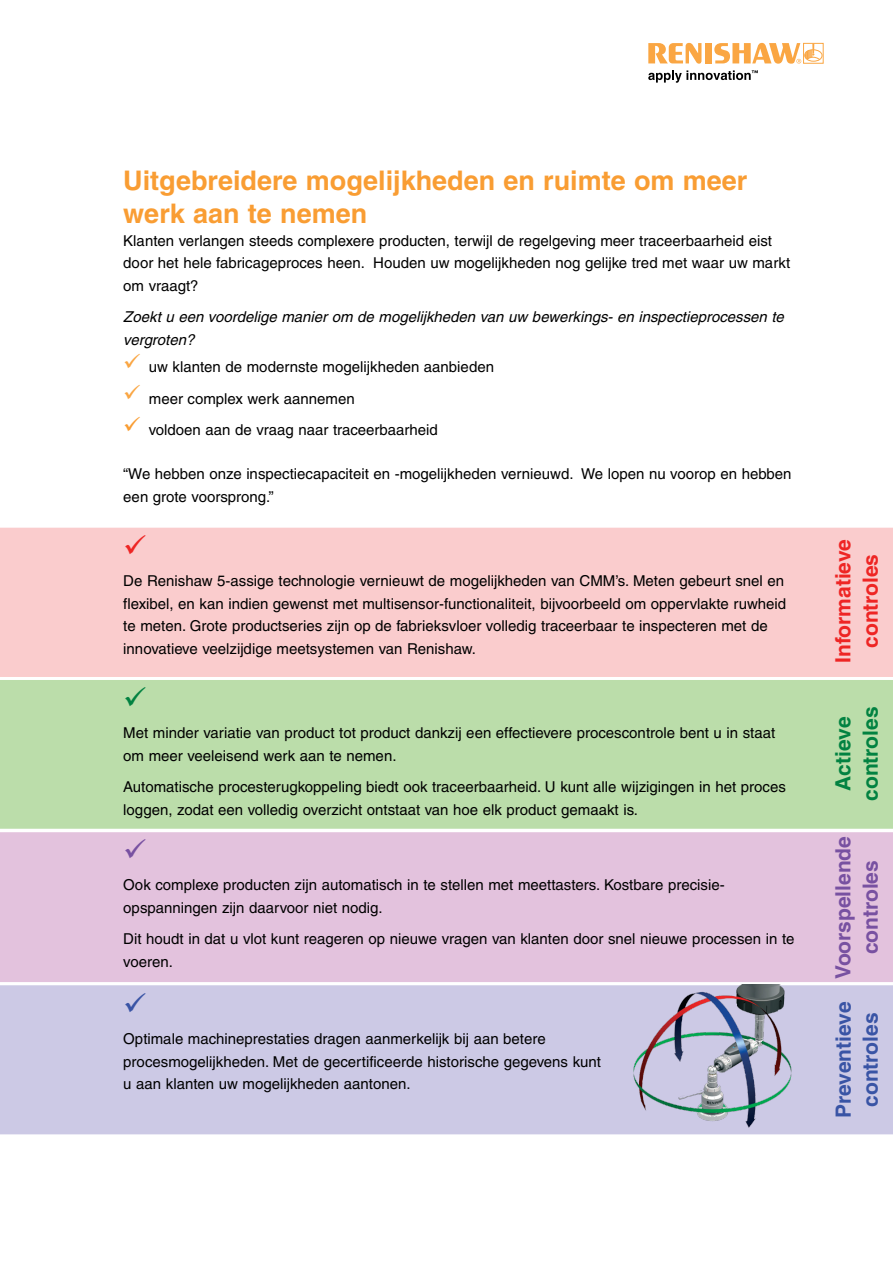
<style>
.page{position:relative;width:893px;height:1263px;background:#fff}
.page>*{position:absolute;margin:0;border:0;box-sizing:border-box;transform-origin:0 0}
.t1{font:700 27px/33px "Helvetica";color:#f99d33}
.t2{font:22.5px/31.3px "Wingdings";color:#faa643;text-align:justify}
.t3{font:700 21px/27px "Helvetica";color:#7851a1;text-align:center}
.t4{font:700 21px/27px "Helvetica";color:#ee2524;text-align:center}
.t5{font:700 21px/27px "Helvetica";color:#3954a5;text-align:center}
.t6{font:700 21px/27px "Helvetica";color:#028241;text-align:center}
.t7{font:15px/22.5px "Helvetica";color:#000}
.t8{font:italic 15px/22.5px "Helvetica";color:#000}
.s1{color:#f99d33}
</style>
<div class="page">
<svg style="left:648px;top:43px;width:53px;height:21px"></svg>
<div style="left:705px;top:43px;width:7px;height:20px;background:#faa643"></div>
<div style="left:803px;top:43px;width:20px;height:21px;border:1px solid #faa643"></div>
<div style="left:804px;top:49px;width:18px;height:12px;border:1px solid #faa643;border-radius:50%"></div>
<svg style="left:714px;top:43px;width:106px;height:21px"></svg>
<svg style="left:648px;top:70px;width:110px;height:13px"></svg>
<div style="left:0;top:985px;width:893px;height:150px;background:#ccc9e5"></div>
<div style="left:0;top:832px;width:893px;height:153px;background:#e3c2dd"></div>
<div style="left:0;top:680px;width:893px;height:149px;background:#bda"></div>
<div style="left:0;top:527px;width:893px;height:150px;background:#facccd"></div>
<img style="left:624px;top:985px;width:196px;height:149px">
<svg style="left:125px;top:534px;width:21px;height:20px"></svg>
<svg style="left:125px;top:992px;width:21px;height:20px"></svg>
<svg style="left:125px;top:838px;width:21px;height:20px"></svg>
<svg style="left:125px;top:686px;width:21px;height:20px"></svg>
<p class="t1" style="left:123px;top:163px;width:625px">Uitgebreidere mogelijkheden en ruimte om meer werk aan te nemen</p>
<p class="t7" style="left:123px;top:229px;width:668px">Klanten verlangen steeds complexere producten, terwijl de regelgeving meer traceerbaarheid eist door het hele fabricageproces heen. Houden uw mogelijkheden nog gelijke tred met waar uw markt om vraagt?</p>
<p class="t8" style="left:123px;top:305px;width:662px">Zoekt u een voordelige manier om de mogelijkheden van uw bewerkings- en inspectieprocessen te vergroten?</p>
<p class="t7" style="left:149px;top:351px;width:347px;line-height:31.5px">uw klanten de modernste mogelijkheden aanbieden meer complex werk aannemen<br>voldoen aan de vraag naar traceerbaarheid</p>
<p class="t2" style="left:123px;top:348px;width:19px">✓ ✓ <span class="s1">✓</span></p>
<p class="t7" style="left:123px;top:463px;width:670px">“We hebben onze inspectiecapaciteit en -mogelijkheden vernieuwd. We lopen nu voorop en hebben een grote voorsprong.”</p>
<p class="t7" style="left:123px;top:570px;width:664px">De Renishaw 5-assige technologie vernieuwt de mogelijkheden van CMM’s. Meten gebeurt snel en flexibel, en kan indien gewenst met multisensor-functionaliteit, bijvoorbeeld om oppervlakte ruwheid te meten. Grote productseries zijn op de fabrieksvloer volledig traceerbaar te inspecteren met de innovatieve veelzijdige meetsystemen van Renishaw.</p>
<p class="t7" style="left:123px;top:722px;width:653px">Met minder variatie van product tot product dankzij een effectievere procescontrole bent u in staat om meer veeleisend werk aan te nemen.</p>
<p class="t7" style="left:123px;top:776px;width:664px">Automatische procesterugkoppeling biedt ook traceerbaarheid. U kunt alle wijzigingen in het proces loggen, zodat een volledig overzicht ontstaat van hoe elk product gemaakt is.</p>
<p class="t7" style="left:123px;top:874px;width:603px">Ook complexe producten zijn automatisch in te stellen met meettasters. Kostbare precisie&shy;opspanningen zijn daarvoor niet nodig.</p>
<p class="t7" style="left:123px;top:928px;width:673px">Dit houdt in dat u vlot kunt reageren op nieuwe vragen van klanten door snel nieuwe processen in te voeren.</p>
<p class="t7" style="left:123px;top:1027px;width:479px">Optimale machineprestaties dragen aanmerkelijk bij aan betere procesmogelijkheden. Met de gecertificeerde historische gegevens kunt u aan klanten uw mogelijkheden aantonen.</p>
<p class="t4" style="left:829px;top:663px;width:126px;rotate:-90deg">Informatieve controles</p>
<p class="t6" style="left:829px;top:801px;width:96px;rotate:-90deg">Actieve controles</p>
<p class="t3" style="left:829px;top:978px;width:144px;rotate:-90deg">Voorspellende controles</p>
<p class="t5" style="left:829px;top:1118px;width:119px;rotate:-90deg">Preventieve controles</p>
</div>
